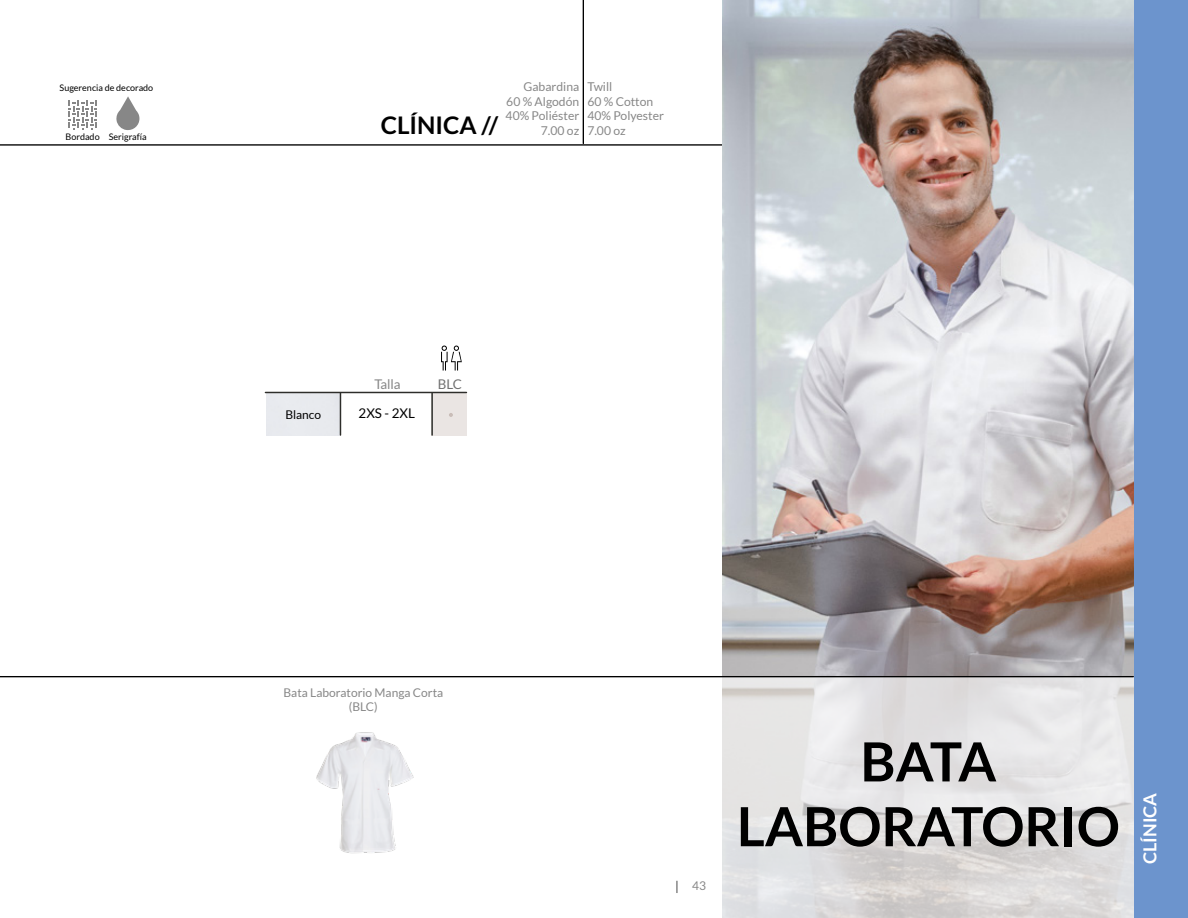
<style>
.page{position:relative;width:1188px;height:918px;background:#fff}
.page>*{position:absolute;margin:0;border:0;box-sizing:border-box;transform-origin:0 0}
.t1{font:700 54px/64.8px "Lato";color:#000;text-align:center}
.t2{font:700 24.3px "Lato";color:#000}
.t3{font:700 18px "Lato";color:#fff}
.t4{font:13.35px "Lato";color:#000}
.t5{font:13.35px "Lato";letter-spacing:-.005em;color:#878787}
.t6{font:13.35px "Lato";color:#707070}
.t7{font:12.15px/14.5px "Lato";color:#878787;text-align:right}
.t8{font:12px/14.4px "Lato";color:#878787;text-align:center}
.t9{font:12px "Lato";color:#000}
.t10{font:9px "Lato";color:#000}
</style>
<div class="page">
<svg style="left:676px;top:881px;width:2px;height:12px"></svg>
<hr style="left:0;top:144px;width:722px;height:2px;background:#000">
<img style="left:317px;top:732px;width:97px;height:122px">
<div style="left:431px;top:393px;width:36px;height:42px;background:#eae5e3"></div>
<div style="left:266px;top:393px;width:74px;height:43px;background:#e8eaee"></div>
<hr style="left:431px;top:393px;width:2px;height:42px;background:#2e2e2b">
<svg style="left:449px;top:413px;width:4px;height:4px"></svg>
<hr style="left:265px;top:392px;width:201px;height:1px;background:#2e2e2b">
<svg style="left:441px;top:346px;width:21px;height:25px"></svg>
<hr style="left:340px;top:393px;width:1px;height:42px;background:#2e2e2b">
<svg style="left:68px;top:100px;width:29px;height:30px"></svg>
<svg style="left:116px;top:96px;width:23px;height:34px"></svg>
<hr style="left:583px;top:0;width:1px;height:144px;background:#000">
<img style="left:722px;top:0;width:413px;height:677px">
<svg style="left:720px;top:677px;width:415px;height:241px;background:#e1e0e0"></svg>
<div style="left:1135px;top:0;width:53px;height:918px;background:#6c94cd"></div>
<hr style="left:0;top:676px;width:1133px;height:1px;background:#000">
<p class="t10" style="left:60px;top:83px;width:95px">Sugerencia de decorado</p>
<p class="t10" style="left:66px;top:132px;width:83px">Bordado Serigrafía</p>
<p class="t7" style="left:506px;top:79px;width:75px">Gabardina<br>60 % Algodón<br>40% Poliéster<br>7.00 oz</p>
<p class="t7" style="left:587px;top:79px;width:78px;text-align:left">Twill<br>60 % Cotton<br>40% Polyester<br>7.00 oz</p>
<h2 class="t2" style="left:381px;top:112px;width:119px">CLÍNICA //</h2>
<p class="t9" style="left:285px;top:408px;width:37px">Blanco</p>
<p class="t5" style="left:374px;top:377px;width:28px">Talla</p>
<p class="t4" style="left:359px;top:406px;width:58px">2XS - 2XL</p>
<p class="t6" style="left:438px;top:376px;width:26px">BLC</p>
<p class="t8" style="left:284px;top:685px;width:161px">Bata Laboratorio Manga Corta (BLC)</p>
<p class="t8" style="left:692px;top:879px;width:15px">43</p>
<h1 class="t1" style="left:737px;top:729px;width:384px">BATA<br>LABORATORIO</h1>
<h3 class="t3" style="left:1140px;top:864px;width:73px;rotate:-90deg">CLÍNICA</h3>
</div>
